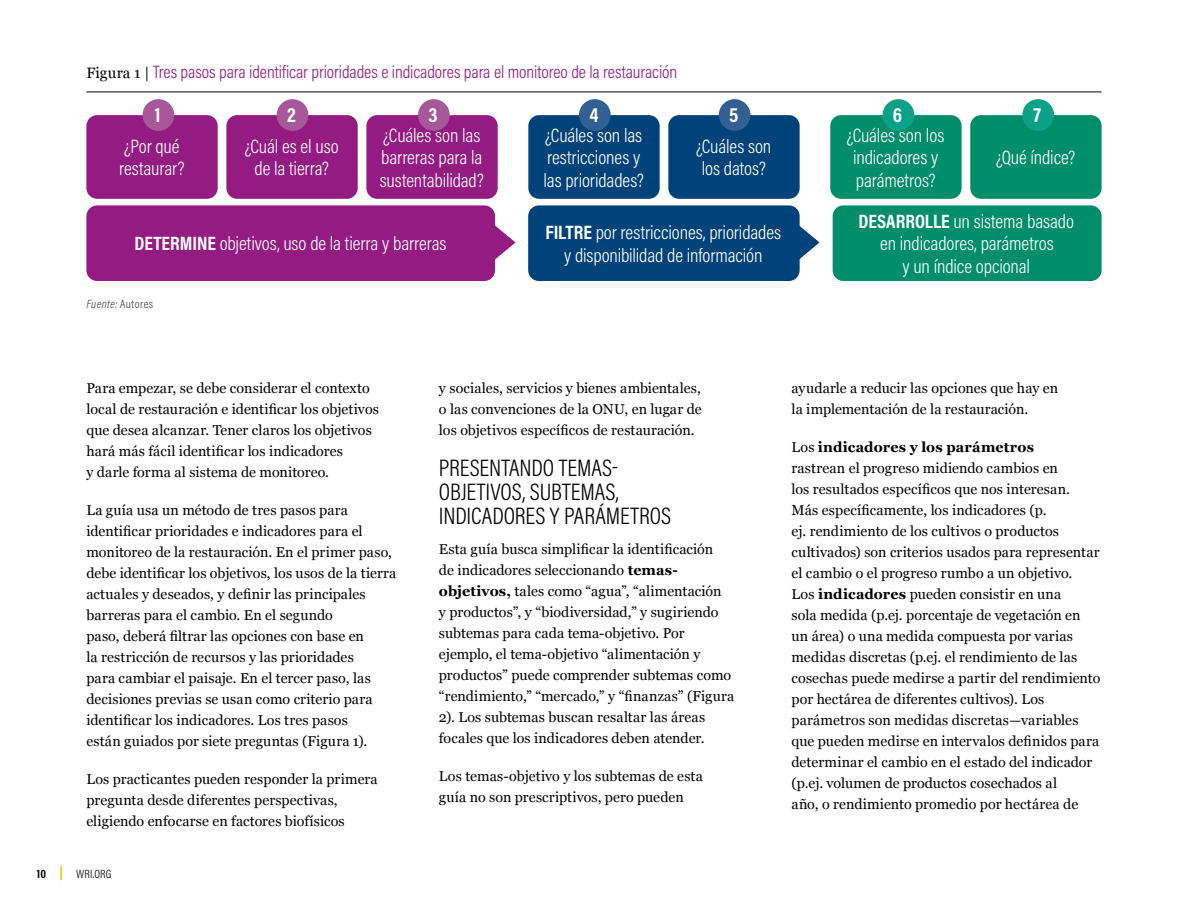
<style>
.page{position:relative;width:1188px;height:918px;background:#fff}
.page>*{position:absolute;margin:0;border:0;box-sizing:border-box;transform-origin:0 0}
.t1{font:300 24px/24px "Acumin Pro Cond";color:#000}
.t2{font:700 20.25px "Acumin Pro Cond";color:#fff}
.t3{font:300 19.5px/22.5px "Acumin Pro Cond";letter-spacing:-.005em;color:#fff}
.t4{font:300 18px "Acumin Pro Cond";letter-spacing:-.005em;color:#941b82}
.t5{font:14.25px/21px "Georgia";letter-spacing:.005em;color:#000}
.t6{font:italic 300 12px "Acumin Pro Cond";letter-spacing:.035em;color:#414042}
.t7{font:300 12px "Acumin Pro Cond";letter-spacing:.015em;color:#000}
.t8{font:700 12px "Acumin Pro Cond";color:#000}
.s1{font-family:"Georgia";font-weight:400;font-size:15px;color:#000}
.s2{font-weight:700}
.s3{font-style:normal}
</style>
<div class="page">
<svg style="left:60px;top:866px;width:2px;height:14px"></svg>
<hr style="left:86px;top:92px;width:1016px;height:1px;background:#000">
<div style="left:86px;top:205px;width:409px;height:76px;background:#941b82;border-radius:11px"></div>
<div style="left:86px;top:115px;width:132px;height:84px;background:#941b82;border-radius:11px"></div>
<div style="left:226px;top:115px;width:132px;height:84px;background:#941b82;border-radius:11px"></div>
<div style="left:366px;top:115px;width:132px;height:84px;background:#941b82;border-radius:11px"></div>
<div style="left:528px;top:115px;width:132px;height:84px;background:#00427a;border-radius:11px"></div>
<div style="left:830px;top:115px;width:132px;height:84px;background:#008d6a;border-radius:11px"></div>
<div style="left:668px;top:115px;width:132px;height:84px;background:#00427a;border-radius:11px"></div>
<div style="left:970px;top:115px;width:132px;height:84px;background:#008d6a;border-radius:11px"></div>
<div style="left:528px;top:205px;width:272px;height:76px;background:#00427a;border-radius:11px"></div>
<div style="left:833px;top:205px;width:269px;height:76px;background:#008d6a;border-radius:11px"></div>
<svg style="left:495px;top:223px;width:21px;height:39px"></svg>
<svg style="left:799px;top:223px;width:21px;height:39px"></svg>
<div style="left:143px;top:99px;width:31px;height:32px;background:#a7589a;border-radius:50%"></div>
<div style="left:277px;top:99px;width:31px;height:32px;background:#a7589a;border-radius:50%"></div>
<div style="left:579px;top:99px;width:32px;height:32px;background:#326093;border-radius:50%"></div>
<div style="left:883px;top:99px;width:31px;height:32px;background:#0ba186;border-radius:50%"></div>
<div style="left:418px;top:99px;width:32px;height:32px;background:#a7589a;border-radius:50%"></div>
<div style="left:719px;top:99px;width:32px;height:32px;background:#326093;border-radius:50%"></div>
<div style="left:1022px;top:99px;width:32px;height:32px;background:#0ba186;border-radius:50%"></div>
<p class="t4" style="left:86px;top:60px;width:592px"><span class="s1">Figura 1 |</span> Tres pasos para identificar prioridades e indicadores para el monitoreo de la restauración</p>
<h2 class="t2" style="left:155px;top:102px;width:7px">1</h2>
<h2 class="t2" style="left:287px;top:102px;width:10px">2</h2>
<h2 class="t2" style="left:428px;top:102px;width:11px">3</h2>
<h2 class="t2" style="left:589px;top:102px;width:11px">4</h2>
<h2 class="t2" style="left:729px;top:102px;width:11px">5</h2>
<h2 class="t2" style="left:893px;top:102px;width:11px">6</h2>
<h2 class="t2" style="left:1034px;top:102px;width:9px">7</h2>
<h3 class="t3" style="left:119px;top:135px;width:67px">¿Por qué restaurar?</h3>
<h3 class="t3" style="left:245px;top:135px;width:95px;text-align:center">¿Cuál es el uso de la tierra?</h3>
<h3 class="t3" style="left:380px;top:123px;width:106px">¿Cuáles son las barreras para la sustentabilidad?</h3>
<h3 class="t3" style="left:544px;top:123px;width:102px">¿Cuáles son las restricciones y las prioridades?</h3>
<h3 class="t3" style="left:847px;top:123px;width:99px;text-align:center">¿Cuáles son los indicadores y parámetros?</h3>
<h3 class="t3" style="left:696px;top:135px;width:77px">¿Cuáles son los datos?</h3>
<h3 class="t3" style="left:996px;top:146px;width:81px">¿Qué índice?</h3>
<h3 class="t3" style="left:135px;top:232px;width:313px"><span class="s2">DETERMINE</span> objetivos, uso de la tierra y barreras</h3>
<p class="t6" style="left:86px;top:296px;width:68px">Fuente: <span class="s3">Autores</span></p>
<h3 class="t3" style="left:545px;top:221px;width:237px;text-align:center"><span class="s2">FILTRE</span> por restricciones, prioridades y disponibilidad de información</h3>
<h3 class="t3" style="left:858px;top:210px;width:217px;text-align:center"><span class="s2">DESARROLLE</span> un sistema basado en indicadores, parámetros<br>y un índice opcional</h3>
<p class="t5" style="left:86px;top:377px;width:294px">Para empezar, se debe considerar el contexto local de restauración e identificar los objetivos que desea alcanzar. Tener claros los objetivos hará más fácil identificar los indicadores<br>y darle forma al sistema de monitoreo.</p>
<p class="t5" style="left:86px;top:499px;width:312px">La guía usa un método de tres pasos para identificar prioridades e indicadores para el monitoreo de la restauración. En el primer paso, debe identificar los objetivos, los usos de la tierra actuales y deseados, y definir las principales barreras para el cambio. En el segundo<br>paso, deberá filtrar las opciones con base en<br>la restricción de recursos y las prioridades<br>para cambiar el paisaje. En el tercer paso, las decisiones previas se usan como criterio para identificar los indicadores. Los tres pasos<br>están guiados por siete preguntas (Figura 1).</p>
<p class="t5" style="left:86px;top:768px;width:293px">Los practicantes pueden responder la primera pregunta desde diferentes perspectivas, eligiendo enfocarse en factores biofísicos</p>
<p class="t8" style="left:37px;top:866px;width:11px">10</p>
<p class="t7" style="left:76px;top:866px;width:37px">WRI.ORG</p>
<p class="t5" style="left:439px;top:377px;width:264px;text-align:justify">y sociales, servicios y bienes ambientales, o las convenciones de la ONU, en lugar de los objetivos específicos de restauración.</p>
<h1 class="t1" style="left:439px;top:456px;width:234px">PRESENTANDO TEMAS-<br>OBJETIVOS, SUBTEMAS,<br>INDICADORES Y PARÁMETROS</h1>
<p class="t5" style="left:439px;top:538px;width:297px">Esta guía busca simplificar la identificación<br>de indicadores seleccionando <span class="s2">temas&shy;objetivos,</span> tales como “agua”, “alimentación<br>y productos”, y “biodiversidad,” y sugiriendo subtemas para cada tema-objetivo. Por ejemplo, el tema-objetivo “alimentación y productos” puede comprender subtemas como “rendimiento,” “mercado,” y “finanzas” (Figura 2). Los subtemas buscan resaltar las áreas focales que los indicadores deben atender.</p>
<p class="t5" style="left:439px;top:765px;width:266px">Los temas-objetivo y los subtemas de esta guía no son prescriptivos, pero pueden</p>
<p class="t5" style="left:792px;top:377px;width:268px">ayudarle a reducir las opciones que hay en la implementación de la restauración.</p>
<p class="t5" style="left:792px;top:436px;width:310px">Los <span class="s2">indicadores y los parámetros<br></span>rastrean el progreso midiendo cambios en<br>los resultados específicos que nos interesan.<br>Más específicamente, los indicadores (p.<br>ej. rendimiento de los cultivos o productos cultivados) son criterios usados para representar el cambio o el progreso rumbo a un objetivo.<br>Los <span class="s2">indicadores</span> pueden consistir en una<br>sola medida (p.ej. porcentaje de vegetación en un área) o una medida compuesta por varias medidas discretas (p.ej. el rendimiento de las cosechas puede medirse a partir del rendimiento por hectárea de diferentes cultivos). Los parámetros son medidas discretas—variables que pueden medirse en intervalos definidos para determinar el cambio en el estado del indicador (p.ej. volumen de productos cosechados al<br>año, o rendimiento promedio por hectárea de</p>
</div>
